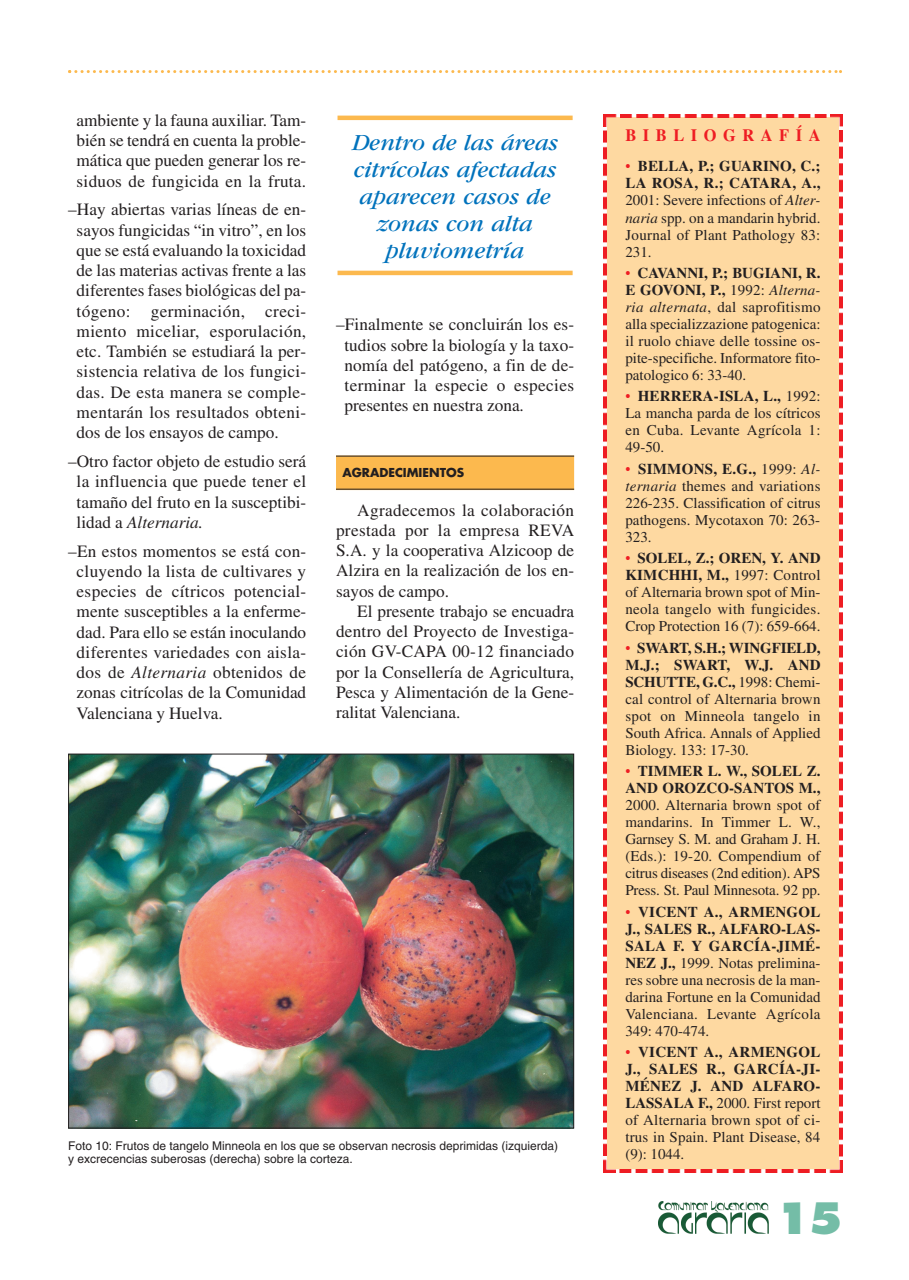
<style>
.page{position:relative;width:909px;height:1280px;background:#fff}
.page>*{position:absolute;margin:0;border:0;box-sizing:border-box;transform-origin:0 0}
.t1{font:800 42px "Futura";color:#74bda7}
.t2{font:italic 24px/27px "Garamond";color:#0072bc;text-align:center}
.t3{font:17.25px/20.2px "Times";color:#231f20;text-align:justify}
.t4{font:700 17.25px "Times";letter-spacing:.4em;color:#ee1d23;scale:.95 1}
.t5{font:15px/17.1px "Times";color:#231f20;text-align:justify}
.t6{font:700 15px/17.1px "Times";letter-spacing:.005em;color:#231f20}
.t7{font:12px/13.5px "Helvetica";color:#231f20}
.t8{font:700 12px "Futura";color:#231f20}
.s1{font-style:italic}
.s2{color:#ee1d23}
.s3{font-weight:700}
.s4{font-weight:400;color:#ee1d23}
</style>
<div class="page">
<div style="left:336px;top:455px;width:238px;height:35px;background:#fcb94e"></div>
<hr style="left:336px;top:456px;width:238px;height:1px;background:#231f20">
<hr style="left:336px;top:489px;width:238px;height:1px;background:#231f20">
<svg style="left:68px;top:70px;width:774px;height:3px"></svg>
<div style="left:605px;top:116px;width:236px;height:1054px;background:#fed9a1"></div>
<img style="left:604px;top:114px;width:16px;height:12px">
<img style="left:620px;top:114px;width:210px;height:3px">
<img style="left:830px;top:114px;width:12px;height:16px">
<img style="left:839px;top:130px;width:3px;height:1030px">
<img style="left:826px;top:1160px;width:16px;height:12px">
<img style="left:616px;top:1169px;width:210px;height:3px">
<img style="left:604px;top:1155px;width:12px;height:17px">
<img style="left:604px;top:126px;width:3px;height:1029px">
<hr style="left:338px;top:116px;width:235px;height:4px;background:#fcb94e">
<hr style="left:338px;top:271px;width:235px;height:4px;background:#fcb94e">
<img style="left:659px;top:1201px;width:110px;height:32px">
<img style="left:70px;top:755px;width:502px;height:371px">
<p class="t3" style="left:77px;top:112px;width:231px">ambiente y la fauna auxiliar. Tam&shy;bién se tendrá en cuenta la proble&shy;mática que pueden generar los re&shy;siduos de fungicida en la fruta.</p>
<p class="t3" style="left:77px;top:201px;width:231px;text-indent:-9px">–Hay abiertas varias líneas de en&shy;sayos fungicidas “in vitro”, en los que se está evaluando la toxicidad de las materias activas frente a las diferentes fases biológicas del pa&shy;tógeno: germinación, creci&shy;miento miceliar, esporulación, etc. También se estudiará la per&shy;sistencia relativa de los fungici&shy;das. De esta manera se comple&shy;mentarán los resultados obteni&shy;dos de los ensayos de campo.</p>
<p class="t3" style="left:77px;top:453px;width:231px;text-indent:-9px">–Otro factor objeto de estudio será la influencia que puede tener el tamaño del fruto en la susceptibi&shy;lidad a <span class="s1">Alternaria.</span></p>
<p class="t3" style="left:77px;top:542px;width:231px;text-indent:-9px">–En estos momentos se está con&shy;cluyendo la lista de cultivares y especies de cítricos potencial&shy;mente susceptibles a la enferme&shy;dad. Para ello se están inoculando diferentes variedades con aisla&shy;dos de <span class="s1">Alternaria</span> obtenidos de zonas citrícolas de la Comunidad Valenciana y Huelva.</p>
<h2 class="t2" style="left:352px;top:131px;width:208px">Dentro de las áreas citrícolas afectadas aparecen casos de zonas con alta pluviometría</h2>
<p class="t3" style="left:345px;top:316px;width:231px;text-indent:-9px">–Finalmente se concluirán los es&shy;tudios sobre la biología y la taxo&shy;nomía del patógeno, a fin de de&shy;terminar la especie o especies presentes en nuestra zona.</p>
<p class="t8" style="left:342px;top:466px;width:123px">AGRADECIMIENTOS</p>
<p class="t3" style="left:336px;top:501px;width:240px;text-indent:21px">Agradecemos la colaboración prestada por la empresa REVA S.A. y la cooperativa Alzicoop de Alzira en la realización de los en&shy;sayos de campo.</p>
<p class="t3" style="left:336px;top:602px;width:240px;text-indent:21px">El presente trabajo se encuadra dentro del Proyecto de Investiga&shy;ción GV-CAPA 00-12 financiado por la Consellería de Agricultura, Pesca y Alimentación de la Gene&shy;ralitat Valenciana.</p>
<p class="t7" style="left:68px;top:1139px;width:492px">Foto 10: Frutos de tangelo Minneola en los que se observan necrosis deprimidas (izquierda) y excrecencias suberosas (derecha) sobre la corteza.</p>
<p class="t4" style="left:625px;top:129px;width:207px">BIBLIOGRAFÍA</p>
<p class="t5" style="left:625px;top:159px;width:197px"><span class="s2">•</span> <span class="s3">BELLA, P.; GUARINO, C.; LA ROSA, R.; CATARA, A., </span>2001: Severe infections of <span class="s1">Alter&shy;naria</span> spp. on a mandarin hybrid.<br>Journal of Plant Pathology 83:<br>231.</p>
<p class="t5" style="left:625px;top:266px;width:197px"><span class="s2">•</span> <span class="s3">CAVANNI, P.; BUGIANI, R.<br>E GOVONI, P.,</span> 1992: <span class="s1">Alterna&shy;ria alternata</span>, dal saprofitismo alla specializzazione patogenica: il ruolo chiave delle tossine os&shy;pite-specifiche. Informatore fito&shy;patologico 6: 33-40.</p>
<p class="t5" style="left:625px;top:389px;width:197px"><span class="s2">•</span> <span class="s3">HERRERA-ISLA, L.,</span> 1992:<br>La mancha parda de los cítricos en Cuba. Levante Agrícola 1:<br>49-50.</p>
<p class="t5" style="left:625px;top:461px;width:197px"><span class="s2">•</span> <span class="s3">SIMMONS, E.G.,</span> 1999: <span class="s1">Al&shy;ternaria</span> themes and variations 226-235. Classification of citrus pathogens. Mycotaxon 70: 263- 323.</p>
<p class="t5" style="left:625px;top:551px;width:197px"><span class="s2">•</span> <span class="s3">SOLEL, Z.; OREN, Y. AND KIMCHHI, M.,</span> 1997: Control of Alternaria brown spot of Min&shy;neola tangelo with fungicides.<br>Crop Protection 16 (7): 659-664.</p>
<p class="t5" style="left:625px;top:640px;width:197px"><span class="s2">•</span> <span class="s3">SWART, S.H.; WINGFIELD, M.J.; SWART, W.J. AND SCHUTTE, G.C.,</span> 1998: Chemi&shy;cal control of Alternaria brown spot on Minneola tangelo in South Africa. Annals of Applied Biology. 133: 17-30.</p>
<p class="t6" style="left:625px;top:763px;width:197px"><span class="s4">•</span> TIMMER L. W., SOLEL Z.<br>AND OROZCO-SANTOS M.,</p>
<p class="t5" style="left:625px;top:798px;width:197px">2000. Alternaria brown spot of mandarins. In Timmer L. W., Garnsey S. M. and Graham J. H. (Eds.): 19-20. Compendium of citrus diseases (2nd edition). APS Press. St. Paul Minnesota. 92 pp.</p>
<p class="t5" style="left:625px;top:904px;width:197px"><span class="s2">•</span> <span class="s3">VICENT A., ARMENGOL J., SALES R., ALFARO-LAS-SALA F. Y GARCÍA-JIMÉ-NEZ J.,</span> 1999. Notas prelimina&shy;res sobre una necrosis de la man&shy;darina Fortune en la Comunidad Valenciana. Levante Agrícola 349: 470-474.</p>
<p class="t5" style="left:625px;top:1044px;width:197px"><span class="s2">•</span> <span class="s3">VICENT A., ARMENGOL J., SALES R., GARCÍA-JI-MÉNEZ J. AND ALFARO-LASSALA F.,</span> 2000. First report of Alternaria brown spot of ci&shy;trus in Spain. Plant Disease, 84 (9): 1044.</p>
<h1 class="t1" style="left:776px;top:1199px;width:68px">15</h1>
</div>
